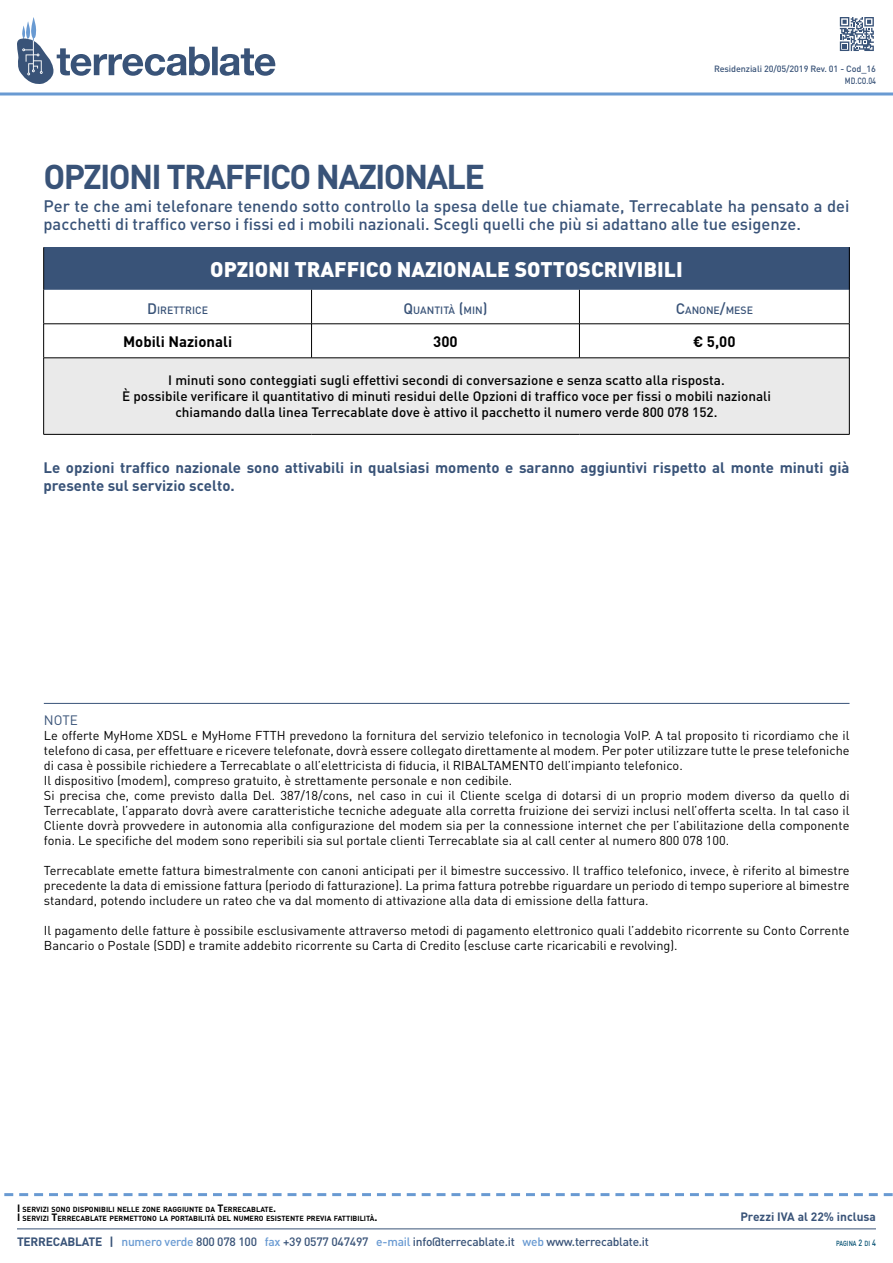
<style>
.page{position:relative;width:893px;height:1263px;background:#fff}
.page>*{position:absolute;margin:0;border:0;box-sizing:border-box;transform-origin:0 0}
.t1{font:700 34.05px "FFDIN Pro";letter-spacing:-.05em;color:#395378}
.t2{font:900 21px "FFDIN Pro";color:#fff}
.t3{font:500 16.5px/18px "FFDIN Pro";color:#395378}
.t4{font:700 15px/18px "FFDIN Pro";color:#395378}
.t5{font:700 15px "FFDIN Pro";color:#000}
.t6{font:500 13.5px "FFDIN Pro";color:#000}
.t7{font:13.5px "FFDIN Pro";color:#395378}
.t8{font:12.75px/15px "FFDIN Pro";color:#000;text-align:justify}
.t9{font:500 12px "FFDIN Pro";letter-spacing:-.02em;color:#395378}
.t10{font:700 12px "FFDIN Pro";color:#395378}
.t11{font:500 10.5px "FFDIN Pro";color:#395378}
.t12{font:500 9px/12px "FFDIN Pro";letter-spacing:-.01em;color:#395378;text-align:right}
.t13{font:700 7.35px/9px "FFDIN Pro";color:#000}
.t14{font:500 7.35px "FFDIN Pro";color:#004e70;scale:.8 1}
.s1{font-size:15px}
.s2{font-size:10.5px}
.s3{font-weight:700}
.s4{color:#699ad2}
.s5{font-size:9px}
</style>
<div class="page">
<svg style="left:840px;top:17px;width:34px;height:34px"></svg>
<svg style="left:17px;top:17px;width:259px;height:67px"></svg>
<hr style="left:0;top:92px;width:893px;height:3px;background:#699ad2">
<svg style="left:4px;top:1193px;width:889px;height:3px"></svg>
<hr style="left:17px;top:1228px;width:859px;height:1px;background:#395378">
<hr style="left:44px;top:703px;width:805px;height:1px;background:#395378">
<div style="left:44px;top:247px;width:805px;height:43px;background:#395378"></div>
<svg style="left:44px;top:290px;width:805px;height:68px"></svg>
<div style="left:44px;top:358px;width:805px;height:76px;background:#eaeaea"></div>
<hr style="left:311px;top:290px;width:1px;height:34px;background:#000">
<hr style="left:579px;top:290px;width:1px;height:34px;background:#000">
<hr style="left:43px;top:324px;width:269px;height:1px;background:#000">
<hr style="left:312px;top:324px;width:267px;height:1px;background:#000">
<hr style="left:311px;top:324px;width:1px;height:34px;background:#000">
<hr style="left:579px;top:324px;width:270px;height:1px;background:#000">
<hr style="left:579px;top:324px;width:1px;height:34px;background:#000">
<hr style="left:43px;top:247px;width:1px;height:43px;background:#000">
<hr style="left:849px;top:247px;width:1px;height:43px;background:#000">
<hr style="left:43px;top:290px;width:1px;height:34px;background:#000">
<hr style="left:849px;top:290px;width:1px;height:34px;background:#000">
<hr style="left:43px;top:324px;width:1px;height:34px;background:#000">
<hr style="left:849px;top:324px;width:1px;height:34px;background:#000">
<hr style="left:43px;top:358px;width:1px;height:76px;background:#000">
<hr style="left:849px;top:358px;width:1px;height:76px;background:#000">
<hr style="left:43px;top:358px;width:269px;height:1px;background:#000">
<hr style="left:312px;top:358px;width:267px;height:1px;background:#000">
<hr style="left:579px;top:358px;width:270px;height:1px;background:#000">
<hr style="left:43px;top:434px;width:269px;height:1px;background:#000">
<hr style="left:312px;top:434px;width:267px;height:1px;background:#000">
<hr style="left:579px;top:434px;width:270px;height:1px;background:#000">
<p class="t12" style="left:714px;top:62px;width:163px">Residenziali 20/05/2019 Rev. 01 - Cod_16<br>MD.CO.04</p>
<p class="t1" style="left:43px;top:148px;width:443px">OPZIONI TRAFFICO NAZIONALE</p>
<p class="t3" style="left:43px;top:195px;width:807px">Per te che ami telefonare tenendo sotto controllo la spesa delle tue chiamate, Terrecablate ha pensato a dei pacchetti di traffico verso i fissi ed i mobili nazionali. Scegli quelli che più si adattano alle tue esigenze.</p>
<p class="t2" style="left:210px;top:251px;width:474px">OPZIONI TRAFFICO NAZIONALE SOTTOSCRIVIBILI</p>
<p class="t11" style="left:147px;top:302px;width:62px"><span class="s1">D</span> IRETTRICE</p>
<p class="t11" style="left:403px;top:302px;width:86px"><span class="s1">Q</span>UANTITÀ <span class="s1">(</span>MIN<span class="s1">)</span></p>
<p class="t11" style="left:676px;top:302px;width:79px"><span class="s1">C</span>ANONE<span class="s1">/</span>MESE</p>
<p class="t5" style="left:123px;top:329px;width:111px">Mobili Nazionali</p>
<p class="t5" style="left:433px;top:329px;width:26px">300</p>
<p class="t5" style="left:693px;top:329px;width:44px">€ 5,00</p>
<p class="t6" style="left:168px;top:369px;width:558px">I minuti sono conteggiati sugli effettivi secondi di conversazione e senza scatto alla risposta.</p>
<p class="t6" style="left:122px;top:385px;width:650px">È possibile verificare il quantitativo di minuti residui delle Opzioni di traffico voce per fissi o mobili nazionali</p>
<p class="t6" style="left:175px;top:402px;width:544px">chiamando dalla linea Terrecablate dove è attivo il pacchetto il numero verde 800 078 152.</p>
<p class="t4" style="left:43px;top:456px;width:808px">Le opzioni traffico nazionale sono attivabili in qualsiasi momento e saranno aggiuntivi rispetto al monte minuti già presente sul servizio scelto.</p>
<p class="t7" style="left:44px;top:709px;width:36px">NOTE</p>
<p class="t8" style="left:44px;top:727px;width:807px">Le offerte MyHome XDSL e MyHome FTTH prevedono la fornitura del servizio telefonico in tecnologia VoIP. A tal proposito ti ricordiamo che il telefono di casa, per effettuare e ricevere telefonate, dovrà essere collegato direttamente al modem. Per poter utilizzare tutte le prese telefoniche di casa è possibile richiedere a Terrecablate o all’elettricista di fiducia, il RIBALTAMENTO dell’impianto telefonico.</p>
<p class="t8" style="left:44px;top:772px;width:470px">Il dispositivo (modem), compreso gratuito, è strettamente personale e non cedibile.</p>
<p class="t8" style="left:44px;top:787px;width:807px">Si precisa che, come previsto dalla Del. 387/18/cons, nel caso in cui il Cliente scelga di dotarsi di un proprio modem diverso da quello di Terrecablate, l’apparato dovrà avere caratteristiche tecniche adeguate alla corretta fruizione dei servizi inclusi nell’offerta scelta. In tal caso il Cliente dovrà provvedere in autonomia alla configurazione del modem sia per la connessione internet che per l’abilitazione della componente fonia. Le specifiche del modem sono reperibili sia sul portale clienti Terrecablate sia al call center al numero 800 078 100.</p>
<p class="t8" style="left:44px;top:862px;width:807px">Terrecablate emette fattura bimestralmente con canoni anticipati per il bimestre successivo. Il traffico telefonico, invece, è riferito al bimestre precedente la data di emissione fattura (periodo di fatturazione). La prima fattura potrebbe riguardare un periodo di tempo superiore al bimestre standard, potendo includere un rateo che va dal momento di attivazione alla data di emissione della fattura.</p>
<p class="t8" style="left:44px;top:922px;width:807px">Il pagamento delle fatture è possibile esclusivamente attraverso metodi di pagamento elettronico quali l’addebito ricorrente su Conto Corrente<br>Bancario o Postale (SDD) e tramite addebito ricorrente su Carta di Credito (escluse carte ricaricabili e revolving).</p>
<p class="t13" style="left:17px;top:1204px;width:362px"><span class="s2">I</span> SERVIZI SONO DISPONI BI LI NELLE ZONE RAGGIUNTE DA <span class="s2">T</span>ERRECABLATE<span class="s2">.<br>I</span> SERVIZI <span class="s2">T</span>ERRECABLATE PERMETTONO LA PORTABI LITÀ DEL NUMERO ESISTENTE PREVIA FATTI BI LITÀ<span class="s2">.</span></p>
<p class="t10" style="left:740px;top:1206px;width:137px">Prezzi IVA al 22% inclusa</p>
<p class="t9" style="left:17px;top:1232px;width:633px"><span class="s3">TERRECABLATE |</span> <span class="s4">numero verde</span> 800 078 100 <span class="s4">fax</span> +39 0577 047497 <span class="s4">e-mail</span> info@terrecablate.it <span class="s4">web</span> www.terrecablate.it</p>
<p class="t14" style="left:836px;top:1237px;width:51px">PAGINA <span class="s5">2</span> DI <span class="s5">4</span></p>
</div>
